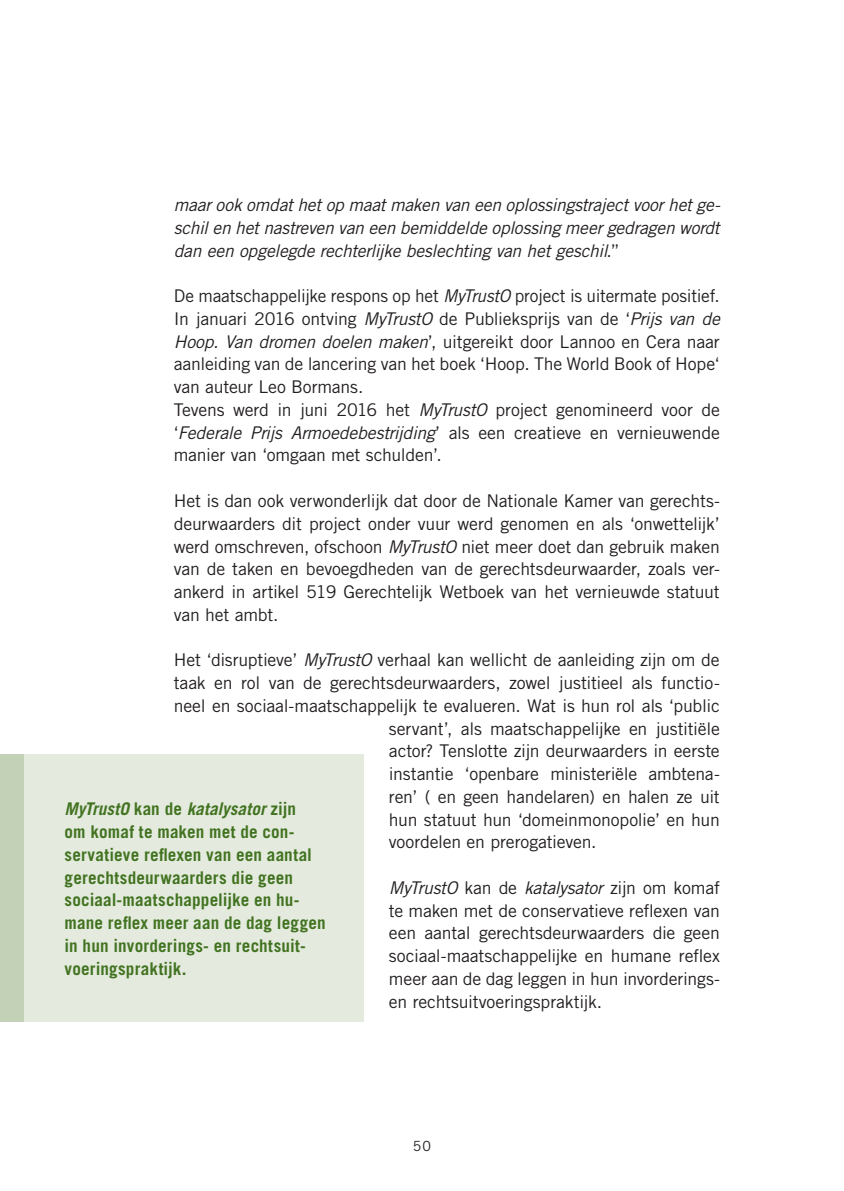
<style>
.page{position:relative;width:844px;height:1191px;background:#fff}
.page>*{position:absolute;margin:0;border:0;box-sizing:border-box;transform-origin:0 0}
.t1{font:17.5px/22.8px "Trade Gothic LT Std";letter-spacing:-.01em;color:#231f20;text-align:justify}
.t2{font:700 17.5px/22.8px "Trade Gothic LT Std";letter-spacing:.01em;color:#427321}
.t3{font:italic 17.5px/22.8px "Trade Gothic LT Std";letter-spacing:-.015em;color:#231f20;text-align:justify}
.t4{font:14px "Trade Gothic LT Std";color:#231f20}
.s1{font-style:normal}
.s2{font-style:italic}
</style>
<div class="page">
<div style="left:0;top:754px;width:25px;height:268px;background:#c3d2b6"></div>
<div style="left:25px;top:754px;width:339px;height:268px;background:#e4ebde"></div>
<p class="t3" style="left:174px;top:194px;width:548px">maar ook omdat het op maat maken van een oplossingstraject voor het ge&shy;schil en het nastreven van een bemiddelde oplossing meer gedragen wordt dan een opgelegde rechterlijke beslechting van het geschil<span class="s1">.”</span></p>
<p class="t1" style="left:174px;top:284px;width:547px;text-align:left">De maatschappelijke respons op het <span class="s2">MyTrustO</span> project is uitermate positief.<br>In januari 2016 ontving <span class="s2">MyTrustO</span> de Publieksprijs van de ‘<span class="s2">Prijs van de Hoop. Van dromen doelen maken</span>’, uitgereikt door Lannoo en Cera naar aanleiding van de lancering van het boek ‘Hoop. The World Book of Hope‘ van auteur Leo Bormans.<br>Tevens werd in juni 2016 het <span class="s2">MyTrustO</span> project genomineerd voor de ‘<span class="s2">Federale Prijs Armoedebestrijding</span>’ als een creatieve en vernieuwende manier van ‘omgaan met schulden’.</p>
<p class="t1" style="left:174px;top:489px;width:547px">Het is dan ook verwonderlijk dat door de Nationale Kamer van gerechts&shy;deurwaarders dit project onder vuur werd genomen en als ‘onwettelijk’ werd omschreven, ofschoon <span class="s2">MyTrustO</span> niet meer doet dan gebruik maken van de taken en bevoegdheden van de gerechtsdeurwaarder, zoals ver&shy;ankerd in artikel 519 Gerechtelijk Wetboek van het vernieuwde statuut van het ambt.</p>
<p class="t1" style="left:174px;top:648px;width:547px">Het ‘disruptieve’ <span class="s2">MyTrustO</span> verhaal kan wellicht de aanleiding zijn om de</p>
<p class="t1" style="left:174px;top:671px;width:547px">taak en rol van de gerechtsdeurwaarders, zowel justitieel als functio-</p>
<p class="t1" style="left:174px;top:694px;width:547px">neel en sociaal-maatschappelijk te evalueren. Wat is hun rol als ‘public</p>
<p class="t1" style="left:389px;top:716px;width:332px">servant’, als maatschappelijke en justitiële</p>
<p class="t1" style="left:389px;top:739px;width:332px">actor? Tenslotte zijn deurwaarders in eerste</p>
<p class="t1" style="left:389px;top:762px;width:332px">instantie ‘openbare ministeriële ambtena-</p>
<p class="t1" style="left:389px;top:785px;width:332px">ren’ ( en geen handelaren) en halen ze uit</p>
<p class="t1" style="left:389px;top:807px;width:332px">hun statuut hun ‘domeinmonopolie’ en hun</p>
<p class="t1" style="left:389px;top:830px;width:209px">voordelen en prerogatieven.</p>
<p class="t1" style="left:389px;top:876px;width:332px"><span class="s2">MyTrustO</span> kan de <span class="s2">katalysator</span> zijn om komaf te maken met de conservatieve reflexen van een aantal gerechtsdeurwaarders die geen sociaal-maatschappelijke en humane reflex meer aan de dag leggen in hun invorderings&shy;en rechtsuitvoeringspraktijk.</p>
<p class="t2" style="left:64px;top:797px;width:263px"><span class="s2">MyTrustO</span> kan de <span class="s2">katalysator</span> zijn<br>om komaf te maken met de con&shy;servatieve reflexen van een aantal gerechtsdeurwaarders die geen sociaal-maatschappelijke en hu&shy;mane reflex meer aan de dag leggen in hun invorderings- en rechtsuit&shy;voeringspraktijk.</p>
<p class="t4" style="left:412px;top:1138px;width:20px">50</p>
</div>
